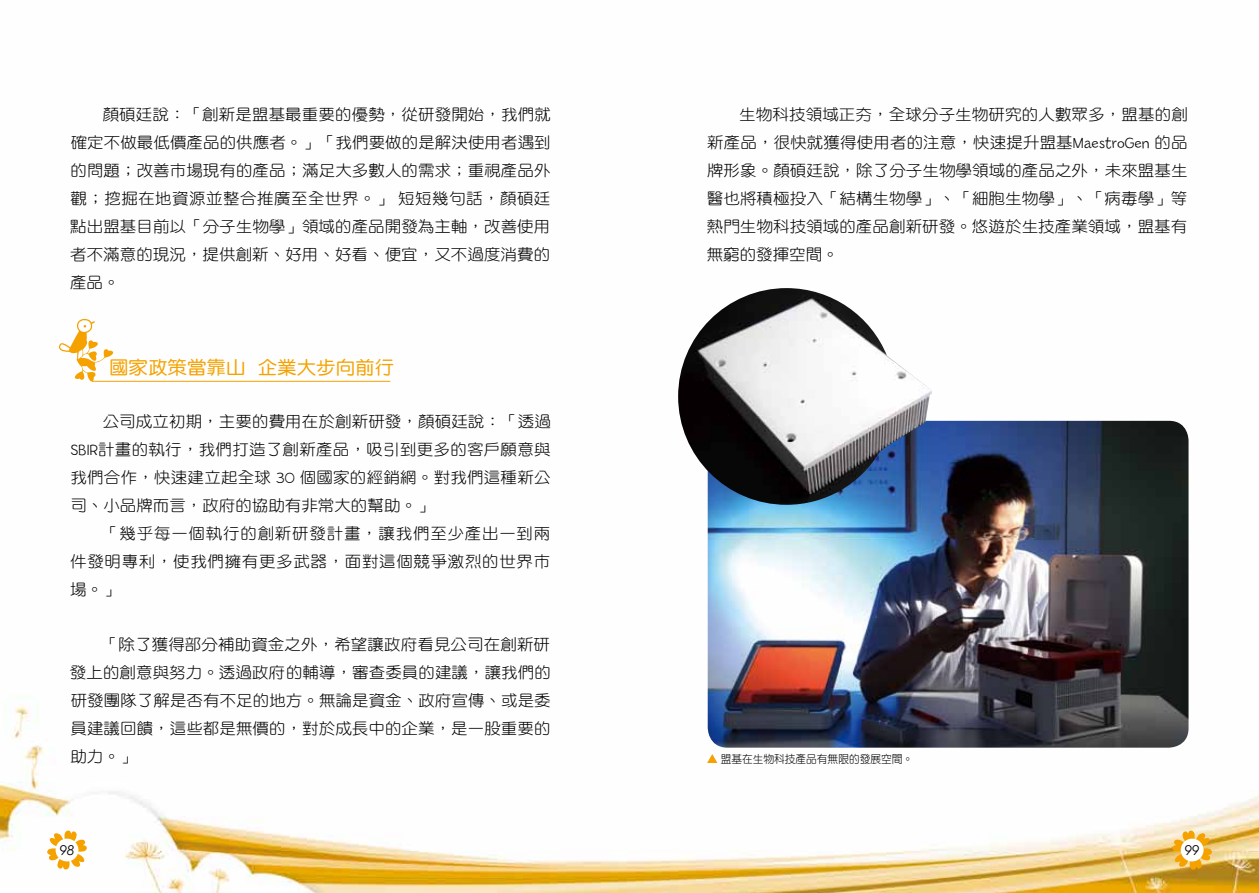
<style>
.page{position:relative;width:1259px;height:893px;background:#fff}
.page>*{position:absolute;margin:0;border:0;box-sizing:border-box;transform-origin:0 0}
.t1{font:18.6px "DF Yuan Std W5";color:#f5a200;scale:1.05 1}
.t2{font:15.6px/27.9px "DF Yuan Std W3";letter-spacing:.005em;color:#000;text-align:justify;scale:1.05 1}
.t3{font:italic 13.5px "Century Gothic";color:#000}
.t4{font:11.25px "DF Yuan Std W3";color:#000;scale:.95 1}
.s1{font-family:"Billy";font-weight:300}
</style>
<div class="page">
<img style="left:0;top:318px;width:1259px;height:575px">
<img style="left:707px;top:421px;width:481px;height:327px">
<svg style="left:59px;top:319px;width:54px;height:63px"></svg>
<hr style="left:92px;top:381px;width:298px;height:1px;background:#f5a200">
<img style="left:678px;top:288px;width:253px;height:217px">
<svg style="left:707px;top:754px;width:10px;height:9px"></svg>
<svg style="left:47px;top:830px;width:40px;height:40px"></svg>
<div style="left:56px;top:839px;width:22px;height:22px;background:#fff;border-radius:50%"></div>
<svg style="left:1172px;top:830px;width:40px;height:40px"></svg>
<div style="left:1180px;top:839px;width:23px;height:22px;background:#fff;border-radius:50%"></div>
<p class="t2" style="left:70px;top:100px;width:459px;text-indent:33px">顏碩廷說：「創新是盟基最重要的優勢，從研發開始，我們就確定不做最低價產品的供應者。」「我們要做的是解決使用者遇到的問題；改善市場現有的產品；滿足大多數人的需求；重視產品外觀；挖掘在地資源並整合推廣至全世界。」短短幾句話，顏碩廷點出盟基目前以「分子生物學」領域的產品開發為主軸，改善使用者不滿意的現況，提供創新、好用、好看、便宜，又不過度消費的產品。</p>
<p class="t1" style="left:109px;top:357px;width:273px">國家政策當靠山 企業大步向前行</p>
<p class="t2" style="left:70px;top:407px;width:459px;text-indent:32px">公司成立初期，主要的費用在於創新研發，顏碩廷說：「透過<span class="s1">SBIR</span>計畫的執行，我們打造了創新產品，吸引到更多的客戶願意與我們合作，快速建立起全球 <span class="s1">30</span> 個國家的經銷網。對我們這種新公司、小品牌而言，政府的協助有非常大的幫助。」</p>
<p class="t2" style="left:70px;top:519px;width:459px;text-indent:32px">「幾乎每一個執行的創新研發計畫，讓我們至少產出一到兩件發明專利，使我們擁有更多武器，面對這個競爭激烈的世界市場。」</p>
<p class="t2" style="left:70px;top:631px;width:459px;text-indent:32px">「除了獲得部分補助資金之外，希望讓政府看見公司在創新研發上的創意與努力。透過政府的輔導，審查委員的建議，讓我們的研發團隊了解是否有不足的地方。無論是資金、政府宣傳、或是委員建議回饋，這些都是無價的，對於成長中的企業，是一股重要的助力。」</p>
<p class="t2" style="left:706px;top:100px;width:460px;text-indent:33px">生物科技領域正夯，全球分子生物研究的人數眾多，盟基的創新產品，很快就獲得使用者的注意，快速提升盟基<span class="s1">MaestroGen</span> 的品牌形象。顏碩廷說，除了分子生物學領域的產品之外，未來盟基生醫也將積極投入「結構生物學」、「細胞生物學」、「病毒學」等熱門生物科技領域的產品創新研發。悠遊於生技產業領域，盟基有無窮的發揮空間。</p>
<p class="t4" style="left:720px;top:752px;width:204px">盟基在生物科技產品有無限的發展空間。</p>
<p class="t3" style="left:60px;top:841px;width:16px">98</p>
<p class="t3" style="left:1184px;top:841px;width:16px">99</p>
</div>
